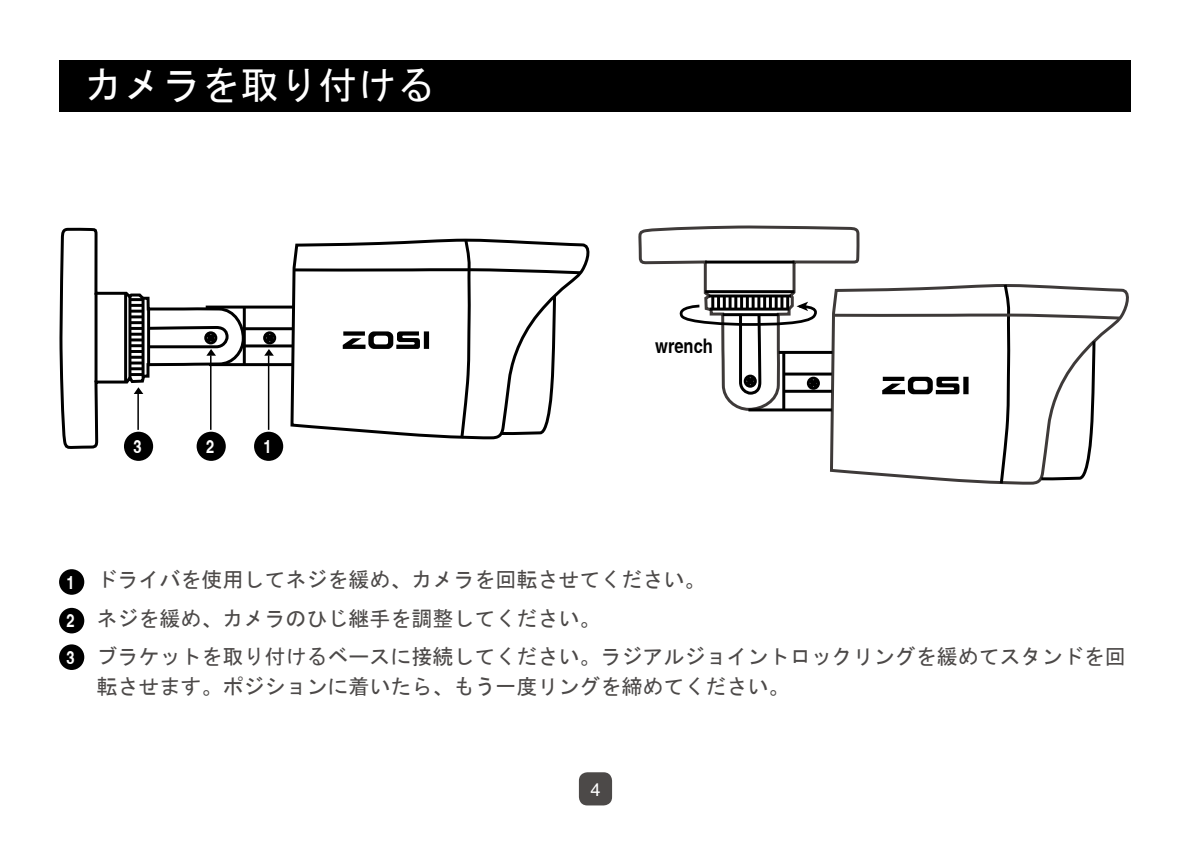
<style>
.page{position:relative;width:1191px;height:851px;background:#fff}
.page>*{position:absolute;margin:0;border:0;box-sizing:border-box;transform-origin:0 0}
.t1{font:39px "MS Gothic";color:#fff}
.t2{font:21px/38.4px "MS Gothic";color:#4c4948}
.t3{font:700 condensed 20.1px "Helvetica";color:#000}
.t4{font:700 condensed 18px/38.7px "Helvetica";color:#fff}
.t5{font:18px "Helvetica";color:#fff}
</style>
<div class="page">
<div style="left:60px;top:60px;width:1071px;height:51px;background:#000"></div>
<div style="left:579px;top:772px;width:33px;height:33px;background:#4c4948;border-radius:9px"></div>
<div style="left:59px;top:569px;width:25px;height:25px;background:#000;border-radius:50%"></div>
<div style="left:59px;top:607px;width:25px;height:26px;background:#000;border-radius:50%"></div>
<div style="left:59px;top:644px;width:25px;height:26px;background:#000;border-radius:50%"></div>
<svg style="left:861px;top:284px;width:261px;height:201px"></svg>
<svg style="left:290px;top:238px;width:293px;height:202px"></svg>
<svg style="left:638px;top:225px;width:223px;height:250px"></svg>
<svg style="left:59px;top:227px;width:187px;height:224px"></svg>
<hr style="left:778px;top:351px;width:54px;height:3px;background:#000">
<hr style="left:206px;top:305px;width:87px;height:3px;background:#000">
<hr style="left:748px;top:408px;width:83px;height:3px;background:#000">
<hr style="left:209px;top:363px;width:83px;height:3px;background:#000">
<hr style="left:782px;top:352px;width:3px;height:58px;background:#000">
<hr style="left:243px;top:307px;width:3px;height:58px;background:#000">
<hr style="left:783px;top:372px;width:48px;height:3px;background:#000">
<hr style="left:244px;top:327px;width:48px;height:3px;background:#000">
<hr style="left:783px;top:390px;width:48px;height:2px;background:#000">
<hr style="left:244px;top:344px;width:48px;height:3px;background:#000">
<hr style="left:142px;top:298px;width:2px;height:79px;background:#000">
<hr style="left:147px;top:308px;width:3px;height:56px;background:#000">
<hr style="left:708px;top:294px;width:83px;height:3px;background:#000">
<hr style="left:128px;top:296px;width:3px;height:82px;background:#000">
<hr style="left:705px;top:290px;width:89px;height:3px;background:#000">
<hr style="left:124px;top:293px;width:3px;height:89px;background:#000">
<hr style="left:705px;top:260px;width:89px;height:3px;background:#000">
<hr style="left:95px;top:293px;width:2px;height:89px;background:#000">
<hr style="left:786px;top:295px;width:3px;height:14px;background:#000">
<hr style="left:129px;top:298px;width:14px;height:3px;background:#000">
<hr style="left:746px;top:295px;width:3px;height:14px;background:#000">
<hr style="left:780px;top:295px;width:3px;height:14px;background:#000">
<hr style="left:129px;top:304px;width:14px;height:3px;background:#000">
<hr style="left:740px;top:295px;width:3px;height:14px;background:#000">
<hr style="left:774px;top:295px;width:3px;height:14px;background:#000">
<hr style="left:129px;top:309px;width:14px;height:3px;background:#000">
<hr style="left:734px;top:295px;width:3px;height:14px;background:#000">
<hr style="left:769px;top:295px;width:3px;height:14px;background:#000">
<hr style="left:129px;top:315px;width:14px;height:3px;background:#000">
<hr style="left:728px;top:295px;width:3px;height:14px;background:#000">
<hr style="left:763px;top:295px;width:3px;height:14px;background:#000">
<hr style="left:129px;top:321px;width:14px;height:3px;background:#000">
<hr style="left:723px;top:295px;width:3px;height:14px;background:#000">
<hr style="left:129px;top:361px;width:14px;height:3px;background:#000">
<hr style="left:757px;top:295px;width:3px;height:14px;background:#000">
<hr style="left:717px;top:295px;width:3px;height:14px;background:#000">
<hr style="left:129px;top:367px;width:14px;height:3px;background:#000">
<hr style="left:751px;top:295px;width:3px;height:14px;background:#000">
<hr style="left:711px;top:295px;width:3px;height:14px;background:#000">
<hr style="left:129px;top:373px;width:14px;height:3px;background:#000">
<div style="left:254px;top:431px;width:29px;height:30px;background:#000;border-radius:50%"></div>
<div style="left:197px;top:431px;width:29px;height:30px;background:#000;border-radius:50%"></div>
<div style="left:124px;top:431px;width:29px;height:30px;background:#000;border-radius:50%"></div>
<svg style="left:134px;top:387px;width:9px;height:7px"></svg>
<hr style="left:137px;top:393px;width:2px;height:37px;background:#000">
<svg style="left:131px;top:324px;width:99px;height:34px"></svg>
<hr style="left:210px;top:355px;width:1px;height:75px;background:#000">
<svg style="left:263px;top:331px;width:13px;height:24px"></svg>
<hr style="left:268px;top:355px;width:1px;height:75px;background:#000">
<svg style="left:677px;top:301px;width:147px;height:95px"></svg>
<h1 class="t1" style="left:84px;top:66px;width:353px">カメラを取り付ける</h1>
<p class="t4" style="left:133px;top:427px;width:10px">3</p>
<p class="t4" style="left:206px;top:427px;width:10px">2</p>
<p class="t4" style="left:264px;top:427px;width:10px">1</p>
<p class="t3" style="left:655px;top:334px;width:59px">wrench</p>
<p class="t4" style="left:67px;top:562px;width:10px">1<br>2</p>
<p class="t4" style="left:67px;top:638px;width:10px">3</p>
<p class="t2" style="left:96px;top:560px;width:1030px">ドライバを使用してネジを緩め、カメラを回転させてください。<br>ネジを緩め、カメラのひじ継手を調整してください。<br>ブラケットを取り付けるベースに接続してください。ラジアルジョイントロックリングを緩めてスタンドを回</p>
<p class="t2" style="left:96px;top:667px;width:694px">転させます。ポジションに着いたら、もう一度リングを締めてください。</p>
<p class="t5" style="left:590px;top:779px;width:12px">4</p>
</div>
